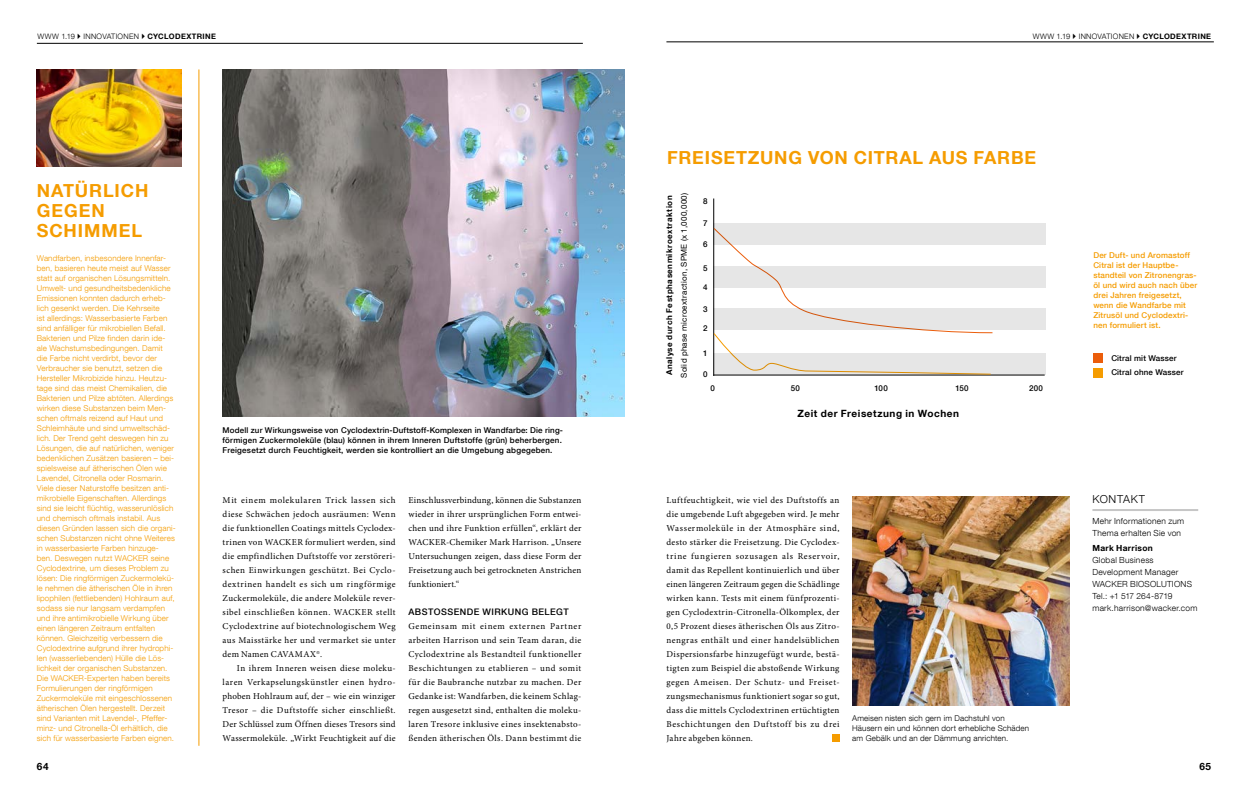
<style>
.page{position:relative;width:1248px;height:794px;background:#fff}
.page>*{position:absolute;margin:0;border:0;box-sizing:border-box;transform-origin:0 0}
.t1{font:700 18px/20px "Helvetica Neue LT Com";letter-spacing:.045em;color:#f59c00}
.t2{font:300 11px "Helvetica Neue LT Com";letter-spacing:.065em;color:#000}
.t3{font:700 10px "Helvetica Neue LT Com";letter-spacing:.055em;color:#000}
.t4{font:9px/14px "Minion Pro";letter-spacing:.035em;color:#000;text-align:justify}
.t5{font:500 9px "Helvetica Neue LT Com";letter-spacing:.05em;color:#000}
.t6{font:300 8.4px/12px "Helvetica Neue LT Com";letter-spacing:.03em;color:#000}
.t7{font:700 8.4px "Helvetica Neue LT Com";letter-spacing:.04em;color:#000}
.t8{font:300 8px/10px "Helvetica Neue LT Com";letter-spacing:.015em;color:#f59c00}
.t9{font:500 8px/10px "Helvetica Neue LT Com";letter-spacing:.025em;color:#000;text-align:justify}
.t10{font:500 8px/10px "Helvetica Neue LT Com";letter-spacing:.015em;color:#f59c00}
.t11{font:300 8px/10px "Helvetica Neue LT Com";letter-spacing:.015em;color:#000}
.t12{font:8px "Helvetica Neue LT Com";letter-spacing:.035em;color:#000}
.t13{font:700 8px "Helvetica Neue LT Com";letter-spacing:.065em;color:#000}
.t14{font:300 7.5px "Helvetica Neue LT Com";letter-spacing:.04em;color:#000}
.s1{font-weight:700}
</style>
<div class="page">
<hr style="left:666px;top:42px;width:547px;height:1px;background:#000">
<img style="left:223px;top:69px;width:401px;height:348px">
<hr style="left:1092px;top:509px;width:105px;height:2px;background:#c6c6c6">
<hr style="left:198px;top:69px;width:1px;height:677px;background:#f59c00">
<div style="left:1093px;top:354px;width:9px;height:9px;background:#eb5d0b"></div>
<div style="left:1093px;top:368px;width:9px;height:9px;background:#f59c00"></div>
<hr style="left:713px;top:375px;width:331px;height:1px;background:#000">
<hr style="left:713px;top:198px;width:1px;height:178px;background:#000">
<img style="left:852px;top:496px;width:217px;height:209px">
<div style="left:832px;top:734px;width:7px;height:7px;background:#f59c00"></div>
<img style="left:37px;top:69px;width:145px;height:98px">
<svg style="left:713px;top:245px;width:280px;height:109px"></svg>
<svg style="left:713px;top:354px;width:332px;height:21px;background:#e0ddd7"></svg>
<div style="left:713px;top:308px;width:332px;height:21px;background:#e6e6e6"></div>
<div style="left:713px;top:267px;width:332px;height:21px;background:#e6e6e6"></div>
<div style="left:713px;top:223px;width:332px;height:22px;background:#e6e6e6"></div>
<hr style="left:37px;top:43px;width:546px;height:1px;background:#000">
<p class="t14" style="left:38px;top:32px;width:180px">WWW 1.19 INNOVATIONEN <span class="s1">CYCLODEXTRINE</span></p>
<p class="t14" style="left:1032px;top:32px;width:180px">WWW 1.19 INNOVATIONEN <span class="s1">CYCLODEXTRINE</span></p>
<h1 class="t1" style="left:37px;top:180px;width:113px">NATÜRLICH<br>GEGEN<br>SCHIMMEL</h1>
<p class="t8" style="left:37px;top:253px;width:140px">Wandfarben, insbesondere Innenfar&shy;ben, basieren heute meist auf Wasser statt auf organischen Lösungsmitteln.<br>Umwelt- und gesundheitsbedenkliche Emissionen konnten dadurch erheb&shy;lich gesenkt werden. Die Kehrseite<br>ist allerdings: Wasserbasierte Farben sind anfälliger für mikrobiellen Befall.<br>Bakterien und Pilze finden darin ide&shy;ale Wachstumsbedingungen. Damit<br>die Farbe nicht verdirbt, bevor der Verbraucher sie benutzt, setzen die Hersteller Mikrobizide hinzu. Heutzu&shy;tage sind das meist Chemikalien, die Bakterien und Pilze abtöten. Allerdings wirken diese Substanzen beim Men&shy;schen oftmals reizend auf Haut und Schleimhäute und sind umweltschäd&shy;lich. Der Trend geht deswegen hin zu Lösungen, die auf natürlichen, weniger bedenklichen Zusätzen basieren – bei&shy;spielsweise auf ätherischen Ölen wie Lavendel, Citronella oder Rosmarin.<br>Viele dieser Naturstoffe besitzen anti&shy;mikrobielle Eigenschaften. Allerdings sind sie leicht flüchtig, wasserunlöslich und chemisch oftmals instabil. Aus diesen Gründen lassen sich die organi&shy;schen Substanzen nicht ohne Weiteres in wasserbasierte Farben hinzuge&shy;ben. Deswegen nutzt WACKER seine Cyclodextrine, um dieses Problem zu lösen: Die ringförmigen Zuckermolekü&shy;le nehmen die ätherischen Öle in ihren lipophilen (fettliebenden) Hohlraum auf, sodass sie nur langsam verdampfen und ihre antimikrobielle Wirkung über einen längeren Zeitraum entfalten können. Gleichzeitig verbessern die Cyclodextrine aufgrund ihrer hydrophi&shy;len (wasserliebenden) Hülle die Lös&shy;lichkeit der organischen Substanzen.<br>Die WACKER-Experten haben bereits Formulierungen der ringförmigen Zuckermoleküle mit eingeschlossenen ätherischen Ölen hergestellt. Derzeit sind Varianten mit Lavendel-, Pfeffer&shy;minz- und Citronella-Öl erhältlich, die sich für wasserbasierte Farben eignen.</p>
<p class="t9" style="left:223px;top:424px;width:341px">Modell zur Wirkungsweise von Cyclodextrin-Duftstoff-Komplexen in Wandfarbe: Die ring&shy;förmigen Zuckermoleküle (blau) können in ihrem Inneren Duftstoffe (grün) beherbergen.<br>Freigesetzt durch Feuchtigkeit, werden sie kontrolliert an die Umgebung abgegeben.</p>
<p class="t4" style="left:223px;top:493px;width:174px">Mit einem molekularen Trick lassen sich diese Schwächen jedoch ausräumen: Wenn die funktionellen Coatings mittels Cyclodex&shy;trinen von WACKER formuliert werden, sind die empfindlichen Duftstoffe vor zerstöreri&shy;schen Einwirkungen geschützt. Bei Cyclo&shy;dextrinen handelt es sich um ringförmige Zuckermoleküle, die andere Moleküle rever&shy;sibel einschließen können. WACKER stellt Cyclodextrine auf biotechnologischem Weg aus Maisstärke her und vermarket sie unter dem Namen CAVAMAX<sup>®</sup>.</p>
<p class="t4" style="left:223px;top:661px;width:174px;text-indent:14px">In ihrem Inneren weisen diese moleku&shy;laren Verkapselungskünstler einen hydro&shy;phoben Hohlraum auf, der – wie ein winziger Tresor – die Duftstoffe sicher einschließt.<br>Der Schlüssel zum Öffnen dieses Tresors sind Wassermoleküle. „Wirkt Feuchtigkeit auf die</p>
<p class="t4" style="left:408px;top:493px;width:174px">Einschlussverbindung, können die Substanzen wieder in ihrer ursprünglichen Form entwei&shy;chen und ihre Funktion erfüllen“, erklärt der WACKER-Chemiker Mark Harrison. „Unsere Untersuchungen zeigen, dass diese Form der Freisetzung auch bei getrockneten Anstrichen funktioniert.“</p>
<p class="t5" style="left:408px;top:606px;width:162px">ABSTOSSENDE WIRKUNG BELEGT</p>
<p class="t4" style="left:408px;top:619px;width:174px">Gemeinsam mit einem externen Partner arbeiten Harrison und sein Team daran, die Cyclodextrine als Bestandteil funktioneller Beschichtungen zu etablieren – und somit für die Baubranche nutzbar zu machen. Der Gedanke ist: Wandfarben, die keinem Schlag&shy;regen ausgesetzt sind, enthalten die moleku&shy;laren Tresore inklusive eines insektenabsto&shy;ßenden ätherischen Öls. Dann bestimmt die</p>
<h1 class="t1" style="left:667px;top:147px;width:370px">FREISETZUNG VON CITRAL AUS FARBE</h1>
<p class="t13" style="left:664px;top:375px;width:181px;rotate:-90deg">Analyse durch Festphasenmikroextraktion</p>
<p class="t12" style="left:679px;top:378px;width:187px;rotate:-90deg">Solid phase microextraction, SPME (x 1,000,000)</p>
<p class="t9" style="left:703px;top:196px;width:6px">8</p>
<p class="t9" style="left:703px;top:218px;width:6px">7</p>
<p class="t9" style="left:703px;top:239px;width:6px">6</p>
<p class="t9" style="left:703px;top:262px;width:6px">5</p>
<p class="t9" style="left:703px;top:282px;width:6px">4</p>
<p class="t9" style="left:703px;top:304px;width:6px">3</p>
<p class="t9" style="left:703px;top:323px;width:6px">2</p>
<p class="t9" style="left:703px;top:348px;width:6px">1</p>
<p class="t9" style="left:703px;top:369px;width:6px">0</p>
<p class="t9" style="left:710px;top:383px;width:6px">0</p>
<p class="t9" style="left:790px;top:383px;width:11px">50</p>
<p class="t9" style="left:955px;top:383px;width:15px">150</p>
<p class="t9" style="left:1029px;top:383px;width:15px">200</p>
<p class="t9" style="left:874px;top:383px;width:15px">100</p>
<p class="t3" style="left:797px;top:407px;width:163px">Zeit der Freisetzung in Wochen</p>
<p class="t4" style="left:666px;top:493px;width:174px">Luftfeuchtigkeit, wie viel des Duftstoffs an die umgebende Luft abgegeben wird. Je mehr Wassermoleküle in der Atmosphäre sind, desto stärker die Freisetzung. Die Cyclodex&shy;trine fungieren sozusagen als Reservoir, damit das Repellent kontinuierlich und über einen längeren Zeitraum gegen die Schädlinge wirken kann. Tests mit einem fünfprozenti&shy;gen Cyclodextrin-Citronella-Ölkomplex, der 0,5 Prozent dieses ätherischen Öls aus Zitro&shy;nengras enthält und einer handelsüblichen Dispersionsfarbe hinzugefügt wurde, bestä&shy;tigten zum Beispiel die abstoßende Wirkung gegen Ameisen. Der Schutz- und Freiset&shy;zungsmechanismus funktioniert sogar so gut, dass die mittels Cyclodextrinen ertüchtigten Beschichtungen den Duftstoff bis zu drei Jahre abgeben können.</p>
<p class="t11" style="left:852px;top:713px;width:178px">Ameisen nisten sich gern im Dachstuhl von<br>Häusern ein und können dort erhebliche Schäden am Gebälk und an der Dämmung anrichten.</p>
<p class="t10" style="left:1093px;top:250px;width:105px">Der Duft- und Aromastoff<br>Citral ist der Hauptbe&shy;standteil von Zitronengras&shy;öl und wird auch nach über drei Jahren freigesetzt, wenn die Wandfarbe mit<br>Zitrusöl und Cyclodextri&shy;nen formuliert ist.</p>
<p class="t9" style="left:1111px;top:351px;width:74px;line-height:14.2px">Citral mit Wasser<br>Citral ohne Wasser</p>
<p class="t2" style="left:1092px;top:493px;width:54px">KONTAKT</p>
<p class="t6" style="left:1092px;top:515px;width:93px">Mehr Informationen zum<br>Thema erhalten Sie von</p>
<p class="t7" style="left:1092px;top:542px;width:62px">Mark Harrison</p>
<p class="t6" style="left:1092px;top:553px;width:107px">Global Business<br>Development Manager<br>WACKER BIOSOLUTIONS<br>Tel.: +1 517 264-8719 mark.harrison@wacker.com</p>
<p class="t3" style="left:37px;top:760px;width:13px">64</p>
<p class="t3" style="left:1199px;top:760px;width:13px">65</p>
</div>
